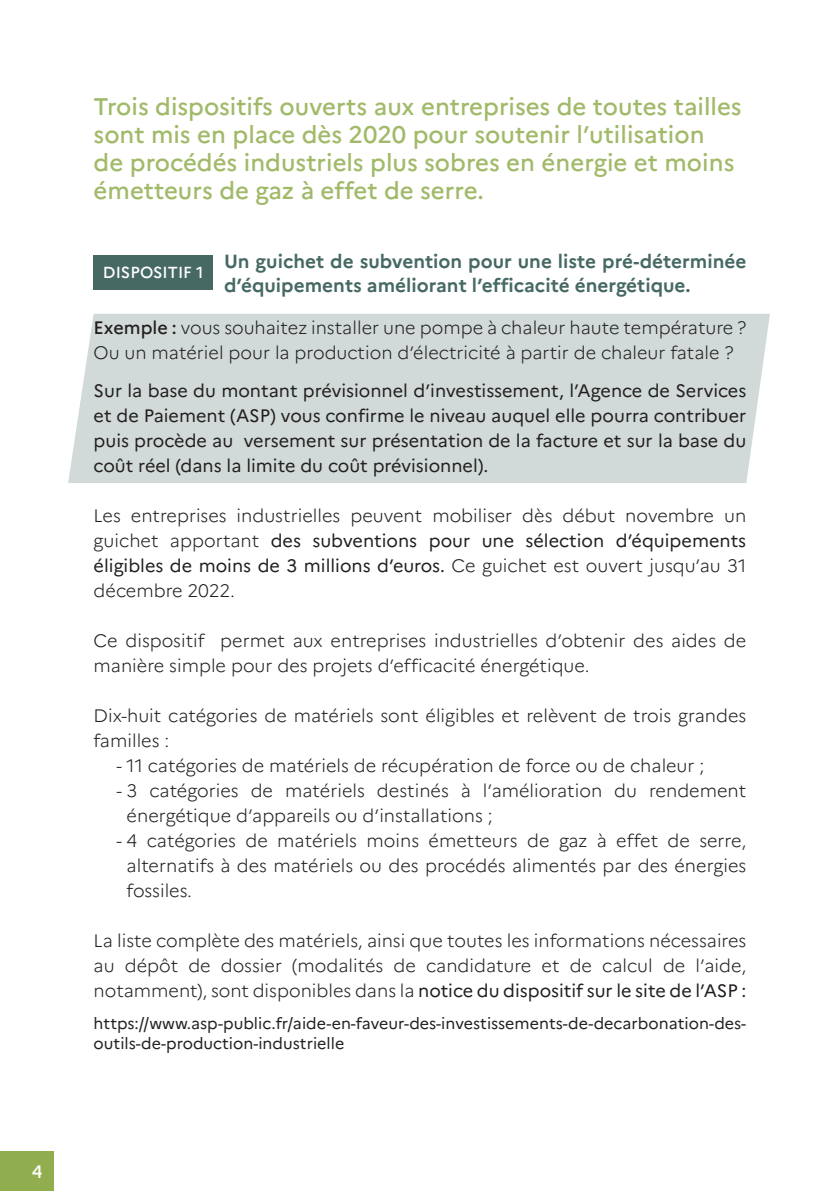
<style>
.page{position:relative;width:840px;height:1191px;background:#fff}
.page>*{position:absolute;margin:0;border:0;box-sizing:border-box;transform-origin:0 0}
.Chapo_vert{font:500 24px/28px "Marianne";color:#a1ba69}
.Interdispositif{font:700 19px/24px "Marianne";color:#466964}
.TxtCourant{font:300 18px/25px "Marianne";color:#231f20}
.TxtCourant-2{font:18px/25px "Marianne";color:#231f20;text-align:justify}
.Txt_courant_alinea{font:500 18px "Marianne";color:#fff}
.Text_courant_En_savo{font:16px/20px "Marianne";color:#231f20}
.t1{font:500 16px "Marianne";color:#fff}
.s1{font-weight:500}
.s2{font-weight:400}
</style>
<div class="page">
<div style="left:0;top:1151px;width:54px;height:40px;background:#91ae4f"></div>
<div style="left:68px;top:314px;width:701px;height:169px;background:#d1dad8"></div>
<div style="left:94px;top:255px;width:119px;height:34px;background:#466964"></div>
<p class="Txt_courant_alinea" style="left:32px;top:1161px;width:12px">4</p>
<p class="Chapo_vert" style="left:94px;top:92px;width:649px">Trois dispositifs ouverts aux entreprises de toutes tailles sont mis en place dès 2020 pour soutenir l’utilisation<br>de procédés industriels plus sobres en énergie et moins émetteurs de gaz à effet de serre.</p>
<p class="Interdispositif" style="left:224px;top:250px;width:523px">Un guichet de subvention pour une liste pré-déterminée d’équipements améliorant l’efficacité énergétique.</p>
<p class="TxtCourant" style="left:94px;top:315px;width:653px"><span class="s1">Exemple :</span> vous souhaitez installer une pompe à chaleur haute température ?<br>Ou un matériel pour la production d’électricité à partir de chaleur fatale ?</p>
<p class="TxtCourant-2" style="left:94px;top:378px;width:653px">Sur la base du montant prévisionnel d’investissement, l’Agence de Services et de Paiement (ASP) vous confirme le niveau auquel elle pourra contribuer puis procède au versement sur présentation de la facture et sur la base du coût réel (dans la limite du coût prévisionnel).</p>
<p class="TxtCourant" style="left:94px;top:503px;width:653px;text-align:justify">Les entreprises industrielles peuvent mobiliser dès début novembre un guichet apportant <span class="s2">des subventions pour une sélection d’équipements éligibles de moins de 3 millions d’euros.</span> Ce guichet est ouvert jusqu’au 31 décembre 2022.</p>
<p class="TxtCourant" style="left:94px;top:628px;width:653px">Ce dispositif permet aux entreprises industrielles d’obtenir des aides de manière simple pour des projets d’efficacité énergétique.</p>
<p class="TxtCourant" style="left:94px;top:703px;width:653px">Dix-huit catégories de matériels sont éligibles et relèvent de trois grandes familles :</p>
<p class="TxtCourant" style="left:116px;top:753px;width:589px">- 11 catégories de matériels de récupération de force ou de chaleur ;</p>
<p class="TxtCourant" style="left:126px;top:778px;width:620px;text-indent:-10px">- 3 catégories de matériels destinés à l’amélioration du rendement énergétique d’appareils ou d’installations ;</p>
<p class="TxtCourant" style="left:126px;top:828px;width:621px;text-align:justify;text-indent:-10px">- 4 catégories de matériels moins émetteurs de gaz à effet de serre, alternatifs à des matériels ou des procédés alimentés par des énergies fossiles.</p>
<p class="TxtCourant" style="left:94px;top:928px;width:654px;text-align:justify">La liste complète des matériels, ainsi que toutes les informations nécessaires au dépôt de dossier (modalités de candidature et de calcul de l’aide, notamment), sont disponibles dans la <span class="s2">notice du dispositif sur le site de l’ASP :</span></p>
<p class="Text_courant_En_savo" style="left:94px;top:1013px;width:653px">https://www.asp-public.fr/aide-en-faveur-des-investissements-de-decarbonation-des&shy;outils-de-production-industrielle</p>
<p class="t1" style="left:103px;top:263px;width:102px">DISPOSITIF 1</p>
</div>
